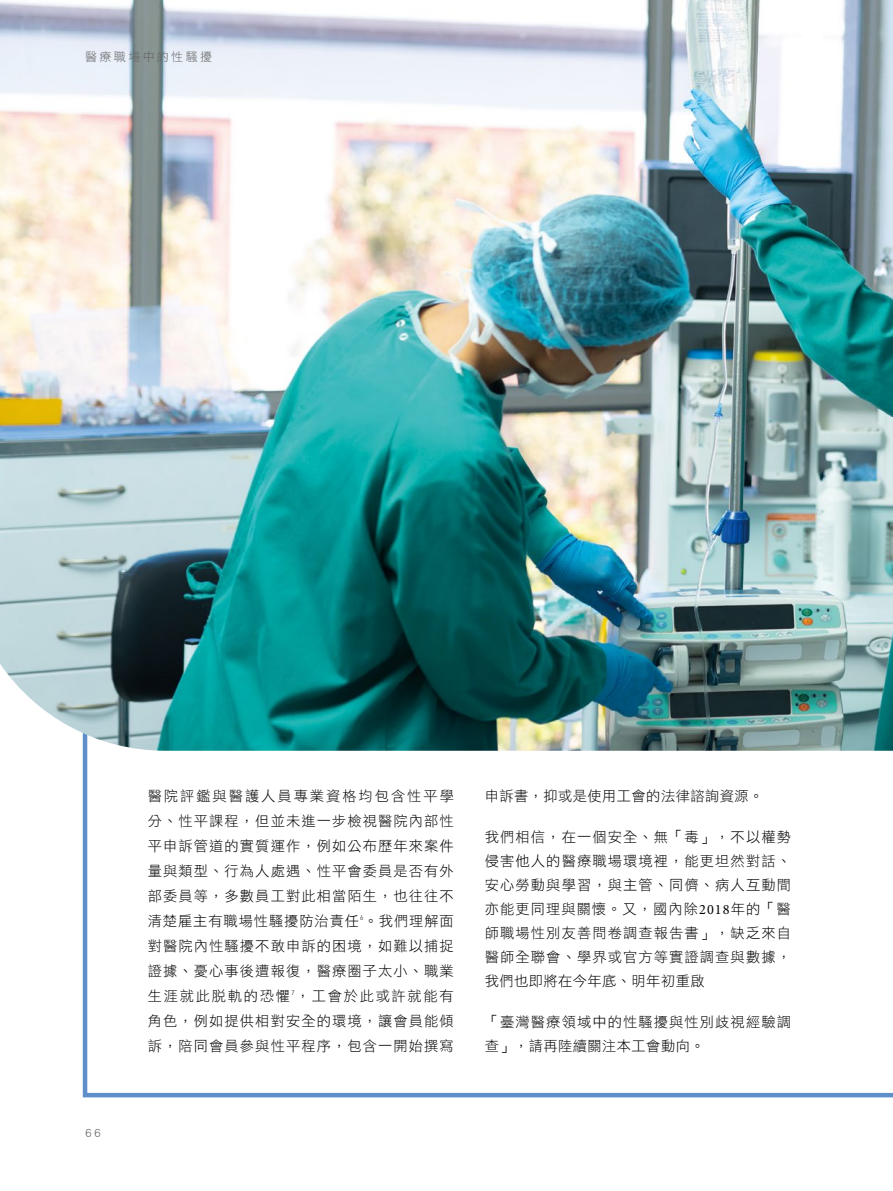
<style>
.page{position:relative;width:893px;height:1191px;background:#fff}
.page>*{position:absolute;margin:0;border:0;box-sizing:border-box;transform-origin:0 0}
.t1{font:14.25px/25px "DF Li Hei Std W3";letter-spacing:.08em;color:#000;text-align:justify}
.t2{font:14.25px "DF Li Hei Std W3";letter-spacing:.03em;color:#000}
.t3{font:12px "DF Li Hei Std W3";letter-spacing:.2em;color:#656464}
.t4{font:condensed 7.05px "Avenir Next LT Pro";color:#3e3a39}
.s1{font-family:"Minion Pro"}
</style>
<div class="page">
<svg style="left:82px;top:750px;width:811px;height:348px"></svg>
<img style="left:0;top:0;width:893px;height:750px">
<p class="t3" style="left:85px;top:51px;width:129px">醫療職場中的性騷擾</p>
<p class="t3" style="left:85px;top:1126px;width:17px">66</p>
<p class="t1" style="left:148px;top:783px;width:308px">醫院評鑑與醫護人員專業資格均包含性平學分、性平課程，但並未進一步檢視醫院內部性平申訴管道的實質運作，例如公布歷年來案件量與類型、行為人處遇、性平會委員是否有外部委員等，多數員工對此相當陌生，也往往不清楚雇主有職場性騷擾防治責任。我們理解面</p>
<p class="t4" style="left:360px;top:913px;width:5px">6</p>
<p class="t1" style="left:148px;top:933px;width:308px">對醫院內性騷擾不敢申訴的困境，如難以捕捉證據、憂心事後遭報復，醫療圈子太小、職業生涯就此脫軌的恐懼，工會於此或許就能有</p>
<p class="t4" style="left:292px;top:988px;width:5px">7</p>
<p class="t1" style="left:148px;top:1008px;width:308px">角色，例如提供相對安全的環境，讓會員能傾訴，陪同會員參與性平程序，包含一開始撰寫</p>
<p class="t2" style="left:485px;top:788px;width:280px">申訴書，抑或是使用工會的法律諮詢資源。</p>
<p class="t1" style="left:485px;top:825px;width:308px;line-height:24px">我們相信，在一個安全、無「毒」，不以權勢侵害他人的醫療職場環境裡，能更坦然對話、安心勞動與學習，與主管、同儕、病人互動間亦能更同理與關懷。又，國內除<span class="s1">2018</span>年的「醫師職場性別友善問卷調查報告書」，缺乏來自醫師全聯會、學界或官方等實證調查與數據，我們也即將在今年底、明年初重啟</p>
<p class="t1" style="left:485px;top:1010px;width:308px;line-height:24px">「臺灣醫療領域中的性騷擾與性別歧視經驗調查」，請再陸續關注本工會動向。</p>
</div>
